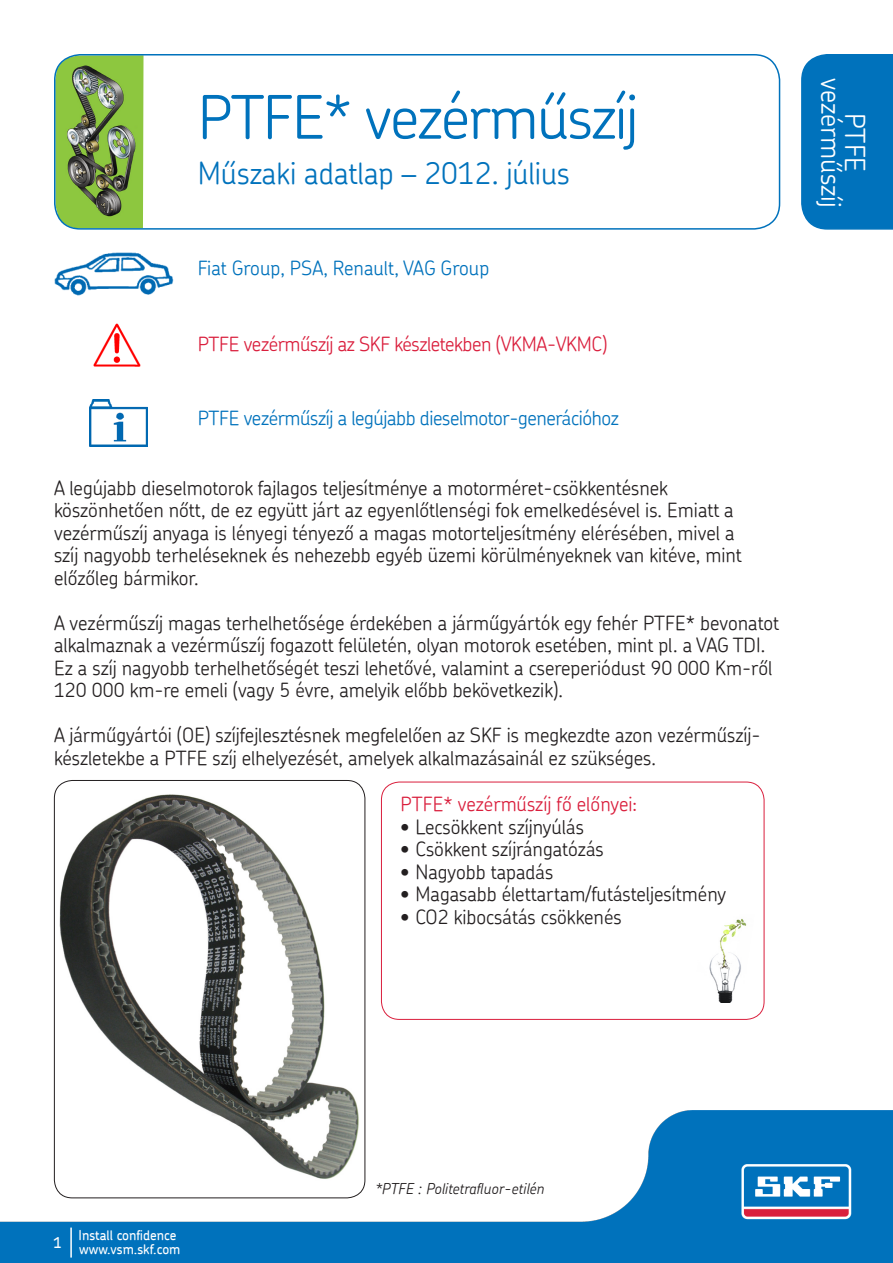
<style>
.page{position:relative;width:893px;height:1263px;background:#fff}
.page>*{position:absolute;margin:0;border:0;box-sizing:border-box;transform-origin:0 0}
.t1{font:300 60px "SKF Chevin";letter-spacing:-.025em;color:#0072bc}
.t2{font:300 30px "SKF Chevin";color:#0072bc}
.t3{font:300 27px/24px "SKF Chevin";color:#fff;text-align:center}
.t4{font:300 19.5px/22.5px "SKF Chevin";color:#231f20}
.t5{font:300 19.5px "SKF Chevin";letter-spacing:-.02em;color:#0072bc}
.t6{font:300 19.5px "SKF Chevin";letter-spacing:-.02em;color:#da1f3d}
.t7{font:300 19.5px "SKF Chevin";color:#0072bc}
.t8{font:300 19.5px "SKF Chevin";color:#da1f3d}
.t9{font:italic 300 15px "SKF Chevin";color:#231f20}
.t10{font:500 15px "SKF Chevin";color:#fff}
.t11{font:500 13.5px "SKF Chevin";color:#fff}
</style>
<div class="page">
<img style="left:55px;top:55px;width:89px;height:172px">
<div style="left:54px;top:54px;width:726px;height:176px;border:2px solid #0072bc;border-radius:26px"></div>
<img style="left:54px;top:253px;width:119px;height:43px">
<img style="left:93px;top:323px;width:48px;height:44px">
<img style="left:89px;top:399px;width:59px;height:48px">
<div style="left:801px;top:54px;width:92px;height:176px;background:#0072bc"></div>
<img style="left:0;top:1110px;width:893px;height:153px">
<hr style="left:70px;top:1227px;width:2px;height:30px;background:#fff">
<img style="left:709px;top:919px;width:38px;height:83px">
<img style="left:54px;top:780px;width:311px;height:418px">
<div style="left:54px;top:780px;width:311px;height:418px;border:1px solid #231f20;border-radius:18px"></div>
<div style="left:381px;top:782px;width:383px;height:238px;border:1px solid #da1f3d;border-radius:18px"></div>
<p class="t1" style="left:198px;top:78px;width:442px">PTFE* vezérműszíj</p>
<p class="t2" style="left:198px;top:154px;width:374px">Műszaki adatlap – 2012. július</p>
<p class="t7" style="left:198px;top:255px;width:293px">Fiat Group, PSA, Renault, VAG Group</p>
<p class="t6" style="left:198px;top:331px;width:411px">PTFE vezérműszíj az SKF készletekben (VKMA-VKMC)</p>
<p class="t5" style="left:198px;top:406px;width:423px">PTFE vezérműszíj a legújabb dieselmotor-generációhoz</p>
<p class="t4" style="left:54px;top:476px;width:689px">A legújabb dieselmotorok fajlagos teljesítménye a motorméret-csökkentésnek köszönhetően nőtt, de ez együtt járt az egyenlőtlenségi fok emelkedésével is. Emiatt a vezérműszíj anyaga is lényegi tényező a magas motorteljesítmény elérésében, mivel a szíj nagyobb terheléseknek és nehezebb egyéb üzemi körülményeknek van kitéve, mint előzőleg bármikor.</p>
<p class="t4" style="left:54px;top:611px;width:727px">A vezérműszíj magas terhelhetősége érdekében a járműgyártók egy fehér PTFE* bevonatot alkalmaznak a vezérműszíj fogazott felületén, olyan motorok esetében, mint pl. a VAG TDI.<br>Ez a szíj nagyobb terhelhetőségét teszi lehetővé, valamint a csereperiódust 90 000 Km-ről 120 000 km-re emeli (vagy 5 évre, amelyik előbb bekövetkezik).</p>
<p class="t4" style="left:54px;top:723px;width:708px">A járműgyártói (OE) szíjfejlesztésnek megfelelően az SKF is megkezdte azon vezérműszíj&shy;készletekbe a PTFE szíj elhelyezését, amelyek alkalmazásainál ez szükséges.</p>
<p class="t8" style="left:401px;top:791px;width:238px">PTFE* vezérműszíj fő előnyei:</p>
<p class="t4" style="left:401px;top:815px;width:185px">• Lecsökkent szíjnyúlás</p>
<p class="t4" style="left:401px;top:837px;width:205px">• Csökkent szíjrángatózás</p>
<p class="t4" style="left:401px;top:860px;width:154px">• Nagyobb tapadás</p>
<p class="t4" style="left:401px;top:882px;width:327px">• Magasabb élettartam/futásteljesítmény</p>
<p class="t4" style="left:401px;top:905px;width:223px">• CO2 kibocsátás csökkenés</p>
<p class="t3" style="left:868px;top:78px;width:132px;rotate:90deg">PTFE vezérműszíj</p>
<p class="t10" style="left:53px;top:1232px;width:10px">1</p>
<p class="t11" style="left:79px;top:1226px;width:99px">Install confidence</p>
<p class="t11" style="left:79px;top:1240px;width:103px">www.vsm.skf.com</p>
<p class="t9" style="left:375px;top:1179px;width:171px">*PTFE : Politetrafluor-etilén</p>
</div>
